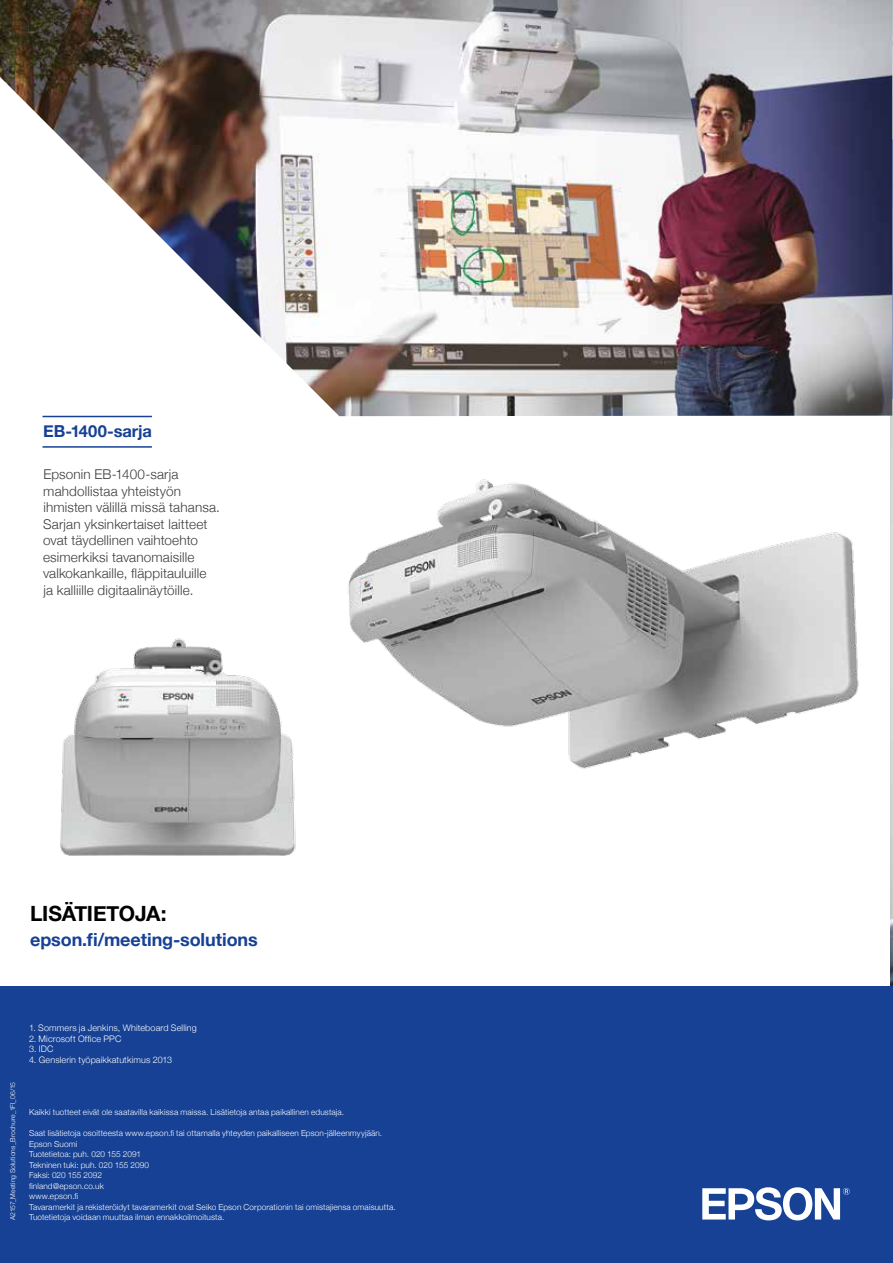
<style>
.page{position:relative;width:893px;height:1263px;background:#fff}
.page>*{position:absolute;margin:0;border:0;box-sizing:border-box;transform-origin:0 0}
.t1{font:700 21px "Helvetica Neue";letter-spacing:-.01em;color:#000}
.t2{font:700 18px "Helvetica Neue";letter-spacing:-.005em;color:#164194}
.t3{font:700 16.5px "Helvetica Neue";letter-spacing:-.005em;color:#164194}
.t4{font:300 13.5px/16.5px "Helvetica Neue";letter-spacing:.01em;color:#3c3c3b}
.t5{font:300 9px "Helvetica Neue";letter-spacing:.015em;color:#fff}
.t6{font:300 8.25px/10.5px "Helvetica Neue";letter-spacing:.015em;color:#fff}
.t7{font:300 6.75px "Helvetica Neue";letter-spacing:.015em;color:#fff}
</style>
<div class="page">
<img style="left:891px;top:0;width:2px;height:1263px">
<svg style="left:892px;top:139px;width:1px;height:260px"></svg>
<div style="left:0;top:986px;width:892px;height:277px;background:#164194"></div>
<svg style="left:702px;top:1187px;width:148px;height:33px"></svg>
<img style="left:0;top:0;width:892px;height:416px">
<img style="left:60px;top:638px;width:236px;height:218px">
<hr style="left:43px;top:416px;width:109px;height:1px;background:#164194">
<hr style="left:43px;top:446px;width:109px;height:2px;background:#164194">
<img style="left:348px;top:479px;width:511px;height:290px">
<h3 class="t3" style="left:43px;top:421px;width:110px">EB-1400-sarja</h3>
<p class="t4" style="left:43px;top:466px;width:178px">Epsonin EB-1400-sarja mahdollistaa yhteistyön ihmisten välillä missä tahansa.<br>Sarjan yksinkertaiset laitteet ovat täydellinen vaihtoehto esimerkiksi tavanomaisille valkokankaille, fläppitauluille<br>ja kalliille digitaalinäytöille.</p>
<h1 class="t1" style="left:30px;top:900px;width:138px">LISÄTIETOJA:</h1>
<h2 class="t2" style="left:30px;top:928px;width:229px">epson.fi/meeting-solutions</h2>
<p class="t7" style="left:9px;top:1220px;width:140px;rotate:-90deg">A2157_Meeting Solutions_Brochure_1FI_06/15</p>
<p class="t5" style="left:29px;top:1023px;width:169px">1. Sommers ja Jenkins, Whiteboard Selling</p>
<p class="t5" style="left:29px;top:1033px;width:94px">2. Microsoft Office PPC</p>
<p class="t5" style="left:29px;top:1044px;width:26px">3. IDC</p>
<p class="t5" style="left:29px;top:1054px;width:145px">4. Genslerin työpaikkatutkimus 2013</p>
<p class="t6" style="left:29px;top:1107px;width:317px">Kaikki tuotteet eivät ole saatavilla kaikissa maissa. Lisätietoja antaa paikallinen edustaja.</p>
<p class="t6" style="left:29px;top:1128px;width:368px">Saat lisätietoja osoitteesta www.epson.fi tai ottamalla yhteyden paikalliseen Epson-jälleenmyyjään.<br>Epson Suomi<br>Tuotetietoa: puh. 020 155 2091<br>Tekninen tuki: puh. 020 155 2090<br>Faksi: 020 155 2092<br>finland@epson.co.uk<br>www.epson.fi<br>Tavaramerkit ja rekisteröidyt tavaramerkit ovat Seiko Epson Corporationin tai omistajiensa omaisuutta.</p>
<p class="t6" style="left:29px;top:1212px;width:197px">Tuotetietoja voidaan muuttaa ilman ennakkoilmoitusta.</p>
</div>
